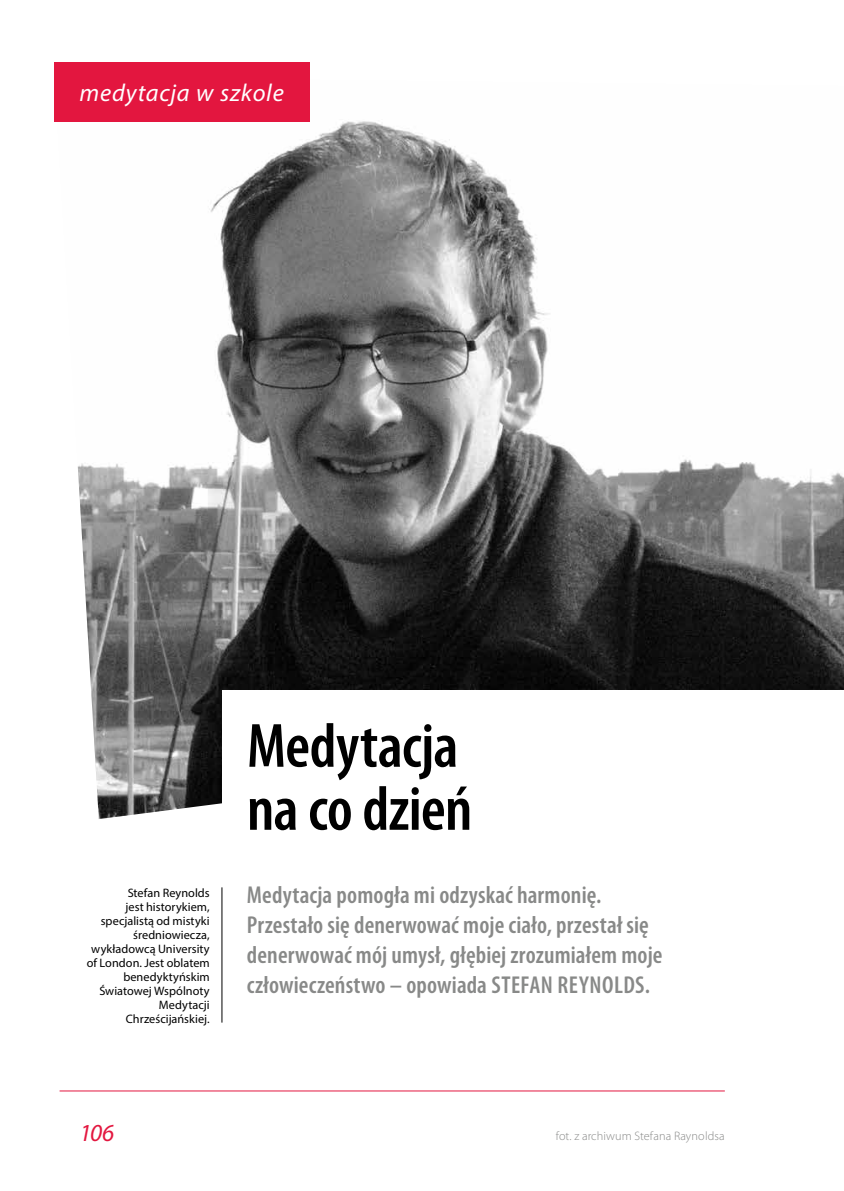
<style>
.page{position:relative;width:844px;height:1191px;background:#fff}
.page>*{position:absolute;margin:0;border:0;box-sizing:border-box;transform-origin:0 0}
.t1{font:600 condensed 63px/63px "Myriad Pro";letter-spacing:-.015em;color:#000}
.t2{font:600 condensed 24.5px/29.8px "Myriad Pro";letter-spacing:.005em;color:#888988}
.t3{font:italic 24.5px "Myriad Pro";letter-spacing:.035em;color:#fff}
.t4{font:italic 24.5px "Myriad Pro";color:#e3163f}
.t5{font:12.25px/14px "Myriad Pro";letter-spacing:.005em;color:#000;text-align:right}
.t6{font:300 12.25px "Myriad Pro";letter-spacing:.005em;color:#888988}
</style>
<div class="page">
<hr style="left:60px;top:1090px;width:664px;height:1px;background:#e3163f">
<img style="left:55px;top:121px;width:788px;height:698px">
<div style="left:222px;top:691px;width:621px;height:326px;background:#fff"></div>
<div style="left:55px;top:62px;width:255px;height:59px;background:#e3163f"></div>
<hr style="left:221px;top:887px;width:1px;height:135px;background:#000">
<h2 class="t3" style="left:79px;top:77px;width:206px">medytacja w szkole</h2>
<p class="t5" style="left:87px;top:885px;width:124px">Stefan Reynolds<br>jest historykiem, specjalistą od mistyki średniowiecza, wykładowcą University of London. Jest oblatem benedyktyńskim<br>Światowej Wspólnoty<br>Medytacji<br>Chrześcijańskiej.</p>
<h1 class="t1" style="left:247px;top:713px;width:227px">Medytacja na co dzień</h1>
<h2 class="t2" style="left:247px;top:880px;width:417px">Medytacja pomogła mi odzyskać harmonię.<br>Przestało się denerwować moje ciało, przestał się denerwować mój umysł, głębiej zrozumiałem moje człowieczeństwo – opowiada Stefan Reynolds.</h2>
<h2 class="t4" style="left:79px;top:1117px;width:36px">106</h2>
<p class="t6" style="left:555px;top:1128px;width:170px">fot. z archiwum Stefana Raynoldsa</p>
</div>
